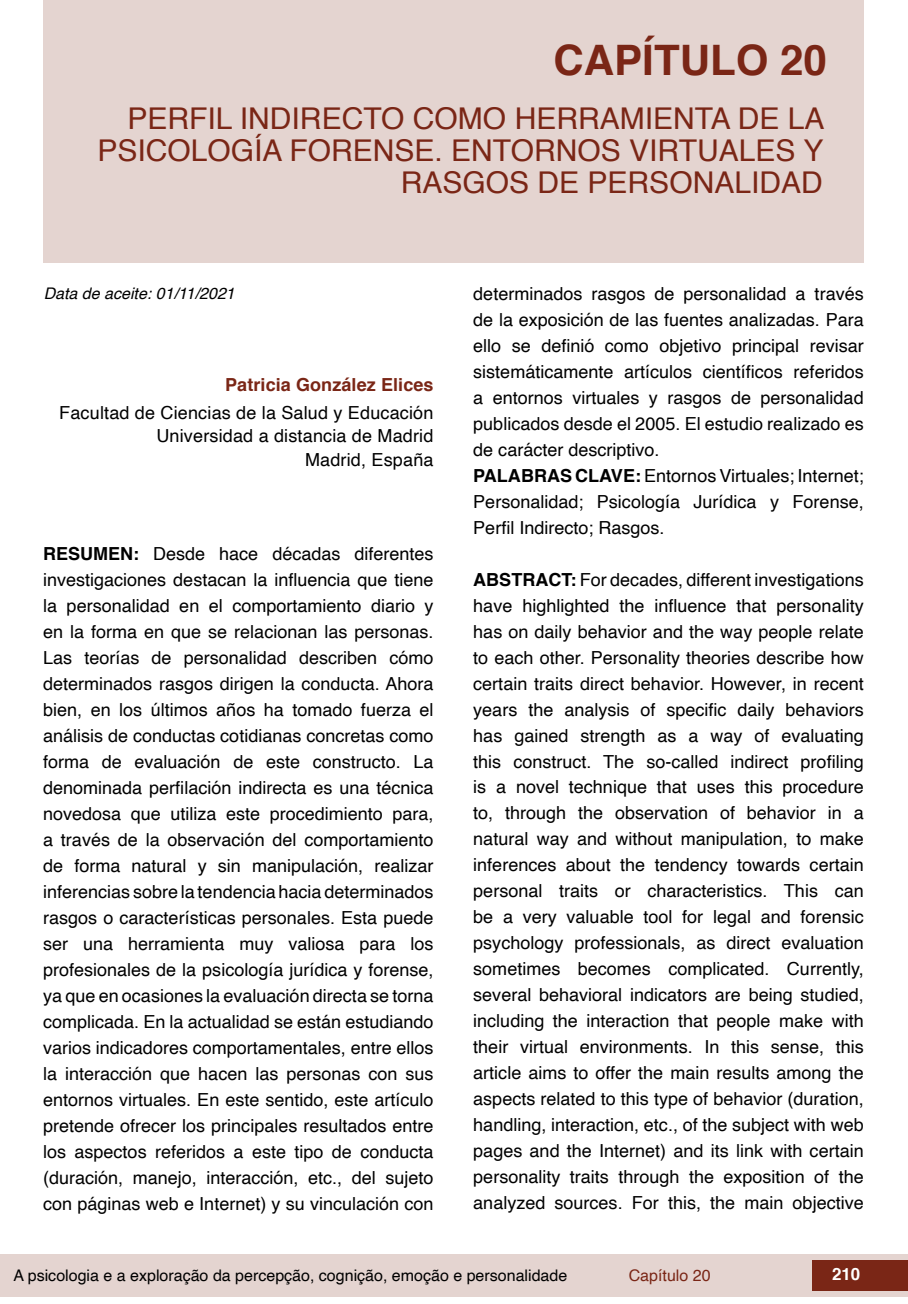
<style>
.page{position:relative;width:908px;height:1304px;background:#fff}
.page>*{position:absolute;margin:0;border:0;box-sizing:border-box;transform-origin:0 0}
.t1{font:700 42px "Helvetica";color:#7a2616}
.t2{font:30px/32px "Helvetica";color:#7a2616;text-align:right}
.t3{font:18px/26px "Helvetica";color:#000;text-align:justify}
.t4{font:700 18px "Helvetica";letter-spacing:.005em;color:#7a2616}
.t5{font:700 16.8px "Helvetica";color:#fff}
.t6{font:16px "Helvetica";color:#000}
.t7{font:italic 16px "Helvetica";color:#000}
.t8{font:16px "Helvetica";color:#7a2616}
.s1{font-weight:700}
</style>
<div class="page">
<div style="left:0;top:1254px;width:906px;height:43px;background:#e4d4d0"></div>
<div style="left:812px;top:1261px;width:95px;height:30px;background:#7a2616"></div>
<div style="left:44px;top:0;width:819px;height:263px;background:#e4d4d0"></div>
<h1 class="t1" style="left:553px;top:26px;width:275px">CAPÍTULO 20</h1>
<h2 class="t2" style="left:97px;top:104px;width:728px">PERFIL INDIRECTO COMO HERRAMIENTA DE LA<br>PSICOLOGÍA FORENSE. ENTORNOS VIRTUALES Y<br>RASGOS DE PERSONALIDAD</h2>
<p class="t7" style="left:44px;top:280px;width:192px">Data de aceite: 01/11/2021</p>
<p class="t4" style="left:225px;top:370px;width:210px">Patricia González Elices</p>
<p class="t3" style="left:59px;top:401px;width:375px;line-height:24px;text-align:right">Facultad de Ciencias de la Salud y Educación<br>Universidad a distancia de Madrid<br>Madrid, España</p>
<p class="t3" style="left:43px;top:542px;width:392px"><span class="s1">RESUMEN:</span> Desde hace décadas diferentes investigaciones destacan la influencia que tiene la personalidad en el comportamiento diario y en la forma en que se relacionan las personas.<br>Las teorías de personalidad describen cómo determinados rasgos dirigen la conducta. Ahora bien, en los últimos años ha tomado fuerza el análisis de conductas cotidianas concretas como forma de evaluación de este constructo. La denominada perfilación indirecta es una técnica novedosa que utiliza este procedimiento para, a través de la observación del comportamiento de forma natural y sin manipulación, realizar inferencias sobre la tendencia hacia determinados rasgos o características personales. Esta puede ser una herramienta muy valiosa para los profesionales de la psicología jurídica y forense, ya que en ocasiones la evaluación directa se torna complicada. En la actualidad se están estudiando varios indicadores comportamentales, entre ellos la interacción que hacen las personas con sus entornos virtuales. En este sentido, este artículo pretende ofrecer los principales resultados entre los aspectos referidos a este tipo de conducta (duración, manejo, interacción, etc., del sujeto con páginas web e Internet) y su vinculación con</p>
<p class="t3" style="left:473px;top:281px;width:392px;text-align:left">determinados rasgos de personalidad a través de la exposición de las fuentes analizadas. Para ello se definió como objetivo principal revisar sistemáticamente artículos científicos referidos a entornos virtuales y rasgos de personalidad publicados desde el 2005. El estudio realizado es de carácter descriptivo.<br><span class="s1">PALABRAS CLAVE:</span> Entornos Virtuales; Internet; Personalidad; Psicología Jurídica y Forense, Perfil Indirecto; Rasgos.</p>
<p class="t3" style="left:473px;top:567px;width:392px"><span class="s1">ABSTRACT:</span> For decades, different investigations have highlighted the influence that personality has on daily behavior and the way people relate to each other. Personality theories describe how certain traits direct behavior. However, in recent years the analysis of specific daily behaviors has gained strength as a way of evaluating this construct. The so-called indirect profiling is a novel technique that uses this procedure to, through the observation of behavior in a natural way and without manipulation, to make inferences about the tendency towards certain personal traits or characteristics. This can be a very valuable tool for legal and forensic psychology professionals, as direct evaluation sometimes becomes complicated. Currently, several behavioral indicators are being studied, including the interaction that people make with their virtual environments. In this sense, this article aims to offer the main results among the aspects related to this type of behavior (duration, handling, interaction, etc., of the subject with web pages and the Internet) and its link with certain personality traits through the exposition of the analyzed sources. For this, the main objective</p>
<p class="t6" style="left:14px;top:1263px;width:555px">A psicologia e a exploração da percepção, cognição, emoção e personalidade</p>
<p class="t8" style="left:628px;top:1263px;width:83px">Capítulo 20</p>
<p class="t5" style="left:831px;top:1261px;width:30px">210</p>
</div>
